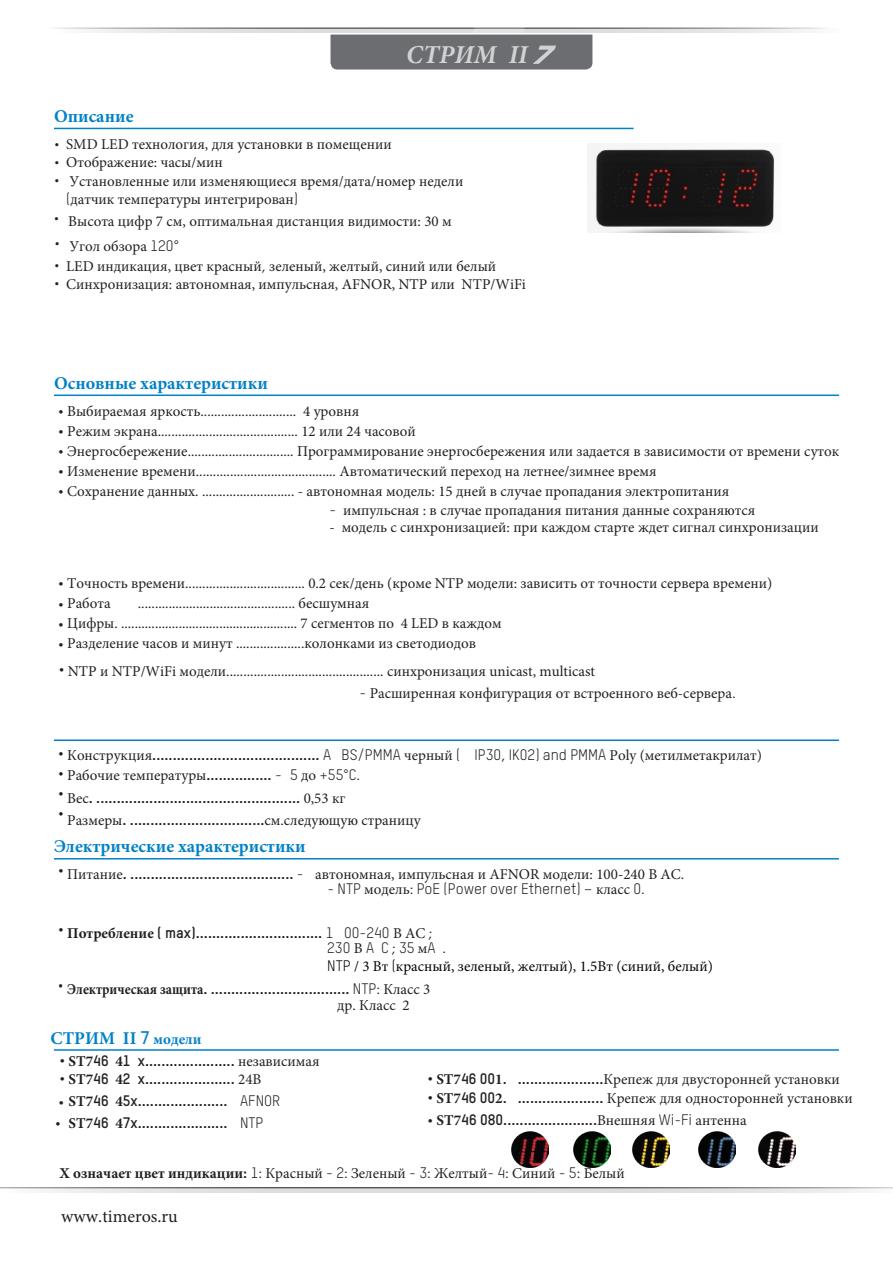
<style>
.page{position:relative;width:893px;height:1263px;background:#fff}
.page>*{position:absolute;margin:0;border:0;box-sizing:border-box;transform-origin:0 0}
.t1{font:italic 700 25.8px "Minion Pro";color:#d1d2d4}
.t2{font:700 18px "Minion Pro";color:#0081c8}
.t3{font:18px "Minion Pro";color:#231f20}
.t4{font:15px/18px "Minion Pro";color:#231f20}
.t5{font:700 15px/15.1px "TSTARPRO";color:#231f20}
.t6{font:700 15px "TSTARPRO";color:#231f20;scale:.9 1}
.t7{font:15px "Minion Pro";color:#040503}
.t8{font:15px "TSTARPRO";color:#231f20}
.s1{font-family:"Handel Got D"}
.s2{font-family:"TSTARPRO"}
.s3{font-family:"TSTARPRO";font-weight:700}
.s4{font-family:"Minion Pro";font-weight:400}
.s5{font-weight:400}
.s6{font-family:"Minion Pro"}
.s7{font-size:15px}
.s8{font-weight:700}
</style>
<div class="page">
<svg style="left:88px;top:29px;width:719px;height:4px;background:#e4e5e7"></svg>
<svg style="left:0;top:1188px;width:893px;height:4px;background:#d8d8da"></svg>
<hr style="left:54px;top:128px;width:580px;height:1px;background:#0081c8">
<hr style="left:54px;top:394px;width:785px;height:2px;background:#0081c8">
<hr style="left:54px;top:739px;width:785px;height:2px;background:#0081c8">
<hr style="left:54px;top:858px;width:785px;height:1px;background:#0081c8">
<hr style="left:54px;top:1049px;width:785px;height:2px;background:#0081c8">
<img style="left:512px;top:1131px;width:36px;height:37px">
<img style="left:574px;top:1131px;width:36px;height:37px">
<img style="left:633px;top:1131px;width:36px;height:37px">
<img style="left:699px;top:1131px;width:36px;height:37px">
<img style="left:759px;top:1131px;width:36px;height:37px">
<svg style="left:330px;top:27px;width:262px;height:43px;background:#7f8083"></svg>
<img style="left:587px;top:144px;width:188px;height:89px">
<h1 class="t1" style="left:406px;top:37px;width:157px">СТРИМ II <span class="s1">7</span></h1>
<p class="t2" style="left:54px;top:103px;width:81px">Описание</p>
<p class="t4" style="left:54px;top:136px;width:339px"><span class="s2">•</span> SMD LED технология, для установки в помещении</p>
<p class="t4" style="left:54px;top:154px;width:170px"><span class="s2">•</span> Отображение: часы/мин</p>
<p class="t4" style="left:66px;top:172px;width:399px;text-indent:-12px"><span class="s2">•</span> Установленные или изменяющиеся время/дата/номер недели <span class="s2">(</span>датчик температуры интегрирован<span class="s2">)</span></p>
<p class="t4" style="left:54px;top:212px;width:399px"><span class="s2">•</span> Высота цифр 7 см, оптимальная дистанция видимости: 30 м</p>
<p class="t4" style="left:55px;top:237px;width:126px"><span class="s2">•</span> Угол обзора <span class="s2">120°</span></p>
<p class="t4" style="left:54px;top:258px;width:444px"><span class="s2">•</span> LED индикация, цвет красный<span class="s2">,</span> зеленый, желтый, синий или белый</p>
<p class="t4" style="left:54px;top:275px;width:473px"><span class="s2">•</span> Синхронизация: автономная, импульсная, AFNOR, NTP или NTP/WiFi</p>
<p class="t2" style="left:54px;top:370px;width:215px">Основные характеристики</p>
<p class="t4" style="left:58px;top:402px;width:302px"><span class="s3">•</span> Выбираемая яркость............................ 4 уровня</p>
<p class="t4" style="left:58px;top:422px;width:359px"><span class="s3">•</span> Режим экрана......................................... 12 или 24 часовой</p>
<p class="t4" style="left:58px;top:442px;width:782px"><span class="s3">•</span> Энергосбережение............................... Программирование энергосбережения или задается в зависимости от времени суток</p>
<p class="t4" style="left:58px;top:462px;width:600px"><span class="s3">•</span> Изменение времени......................................... Автоматический переход на летнее/зимнее время</p>
<p class="t4" style="left:58px;top:482px;width:672px"><span class="s3">•</span> Сохранение данных. ........................... - автономная модель: 15 дней в случае пропадания электропитания</p>
<p class="t4" style="left:330px;top:501px;width:427px"><span class="s2">-</span> импульсная : в случае пропадания питания данные сохраняются</p>
<p class="t4" style="left:330px;top:518px;width:491px">- модель с синхронизацией: при каждом старте ждет сигнал синхронизации</p>
<p class="t4" style="left:58px;top:574px;width:715px"><span class="s3">•</span> Точность времени................................... 0.2 сек/день (кроме NTP модели: зависить от точности сервера времени)</p>
<p class="t4" style="left:58px;top:594px;width:54px"><span class="s3">•</span> Работа</p>
<p class="t4" style="left:138px;top:594px;width:233px">.............................................. бесшумная</p>
<p class="t4" style="left:58px;top:615px;width:445px"><span class="s3">•</span> Цифры. .................................................... 7 сегментов по 4 LED в каждом</p>
<p class="t4" style="left:58px;top:635px;width:419px"><span class="s3">•</span> Разделение часов и минут ....................колонками из светодиодов</p>
<p class="t4" style="left:59px;top:662px;width:538px"><span class="s3">•</span> NTP и NTP/WiFi модели.............................................. синхронизация unicast, multicast</p>
<p class="t4" style="left:360px;top:684px;width:378px"><span class="s2">-</span> Расширенная конфигурация от встроенного веб-сервера<span class="s2">.</span></p>
<p class="t5" style="left:58px;top:747px;width:705px">• <span class="s4">Конструкция</span>......................................... <span class="s5">A BS/PMMA</span> <span class="s4">черный</span> <span class="s5">( IP30, IK02) and PMMA</span> <span class="s4">Poly (метилметакрилат)</span></p>
<p class="t4" style="left:58px;top:766px;width:304px"><span class="s3">•</span> Рабочие температуры<span class="s3">................</span> <span class="s2">- 5</span> до <span class="s2">+55°C.</span></p>
<p class="t5" style="left:58px;top:789px;width:289px">• <span class="s4">Вес</span>. .................................................. <span class="s4">0,53 кг</span></p>
<p class="t5" style="left:58px;top:812px;width:364px">• <span class="s4">Размеры</span>. .................................<span class="s4">см.следующую страницу</span></p>
<p class="t2" style="left:54px;top:834px;width:253px">Электрические характеристики</p>
<p class="t4" style="left:58px;top:865px;width:628px"><sup>•</sup> Питание<span class="s3">. ........................................</span> <span class="s2">-</span> автономная, импульсная и AFNOR модели: 100-240 В AC.</p>
<p class="t8" style="left:327px;top:880px;width:319px">- NTP <span class="s6">модель</span>: PoE (Power over Ethernet) – <span class="s6">класс</span> 0.</p>
<p class="t5" style="left:327px;top:925px;width:121px;text-indent:-269px">• <span class="s6">Потребление</span> ( max)............................... <span class="s5">1 00-240</span> <span class="s4">В АС</span> <span class="s5">;<br>230</span> <span class="s4">В</span> <span class="s5">A C ; 35</span> <span class="s4">м</span><span class="s5">A .</span></p>
<p class="t7" style="left:327px;top:956px;width:387px"><span class="s2">NTP</span> / 3 Вт <span class="s2">(</span>красный, зеленый, желтый), 1.5Вт (синий, белый)</p>
<p class="t6" style="left:58px;top:979px;width:415px">• <span class="s6">Электрическая защита</span>. .................................. <span class="s5">NTP:</span> <span class="s4">Класс 3</span></p>
<p class="t4" style="left:337px;top:996px;width:74px">др. Класс 2</p>
<p class="t2" style="left:51px;top:1025px;width:153px">СТРИМ II <span class="s2">7</span> <span class="s7">модели</span></p>
<p class="t5" style="left:60px;top:1053px;width:262px">• <span class="s6">ST7</span>46 <span class="s6">4</span>1 x...................... <span class="s4">независимая</span></p>
<p class="t5" style="left:60px;top:1071px;width:203px">• <span class="s6">ST7</span>46 <span class="s6">4</span>2 x...................... <span class="s4">24В</span></p>
<p class="t4" style="left:427px;top:1071px;width:414px"><span class="s3">•</span> <span class="s8">ST7</span><span class="s3">46 00</span><span class="s8">1</span><span class="s3">. .....................</span>Крепеж для двусторонней установки</p>
<p class="t4" style="left:427px;top:1089px;width:427px"><span class="s3">•</span> <span class="s8">ST7</span><span class="s3">46 00</span><span class="s8">2</span><span class="s3">. .....................</span> Крепеж для односторонней установки</p>
<p class="t5" style="left:58px;top:1089px;width:223px;line-height:22.4px;text-align:center">• <span class="s6">ST7</span>46 <span class="s6">4</span>5x...................... <span class="s5">AFNOR<br></span><span class="s6">ST7</span>46 <span class="s6">4</span>7x...................... <span class="s5">NTP</span></p>
<p class="t4" style="left:60px;top:1164px;width:567px"><span class="s8">Х означает цвет индикации</span><span class="s3">:</span> <span class="s2">1:</span> Красный <span class="s2">- 2:</span> Зеленый <span class="s2">- 3:</span> Желтый<span class="s2">- 4:</span> Синий <span class="s2">- 5:</span> Белый</p>
<p class="t5" style="left:55px;top:1115px;width:7px">•</p>
<p class="t5" style="left:427px;top:1112px;width:321px">• <span class="s6">ST7</span>46 080.......................<span class="s4">Внешняя</span> <span class="s5">Wi-Fi</span> <span class="s4">антенна</span></p>
<p class="t3" style="left:61px;top:1204px;width:118px">www.timeros.ru</p>
</div>
